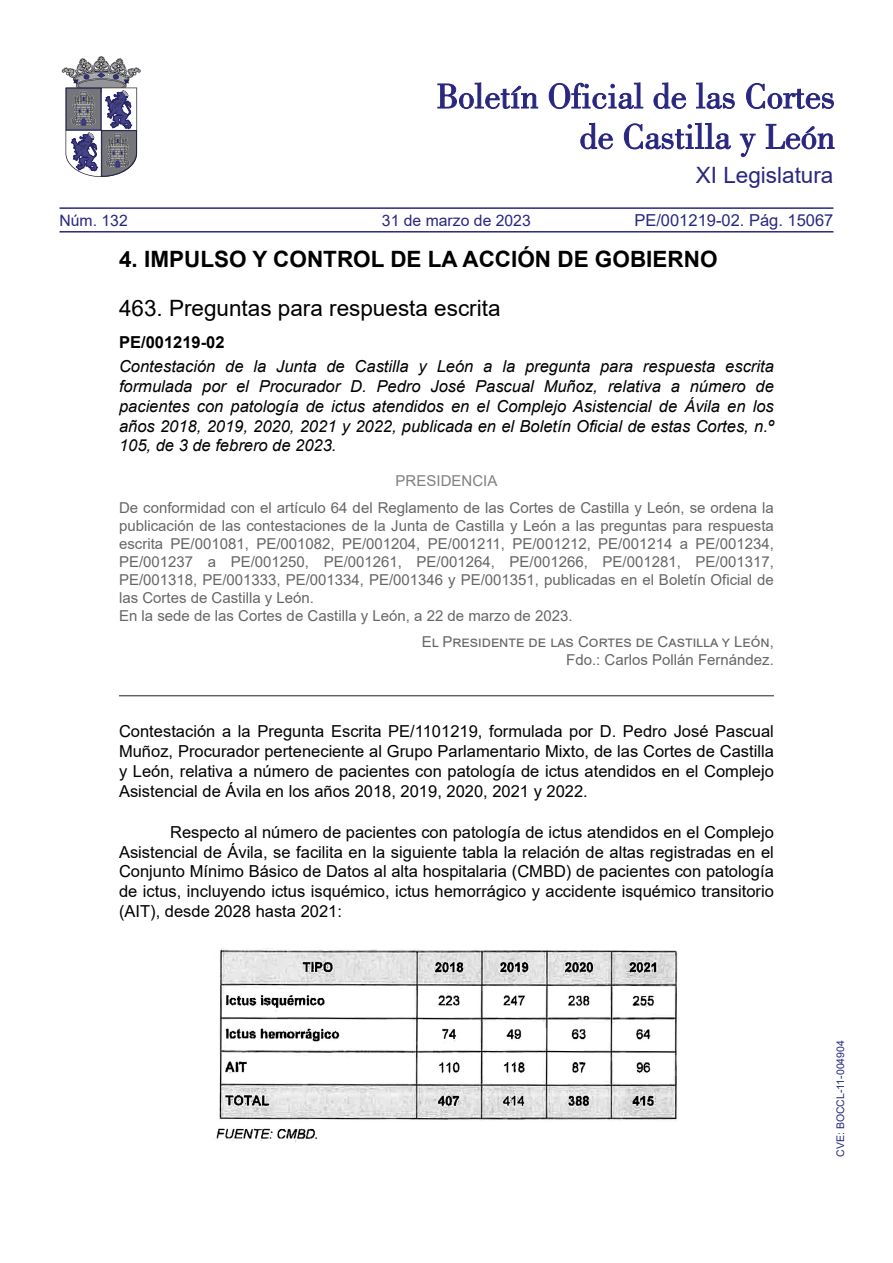
<style>
.page{position:relative;width:893px;height:1263px;background:#fff}
.page>*{position:absolute;margin:0;border:0;box-sizing:border-box;transform-origin:0 0}
.APARTADO{font:700 22.5px "Arial";color:#000}
.SUBAPARTADO{font:22.5px "Arial";color:#000}
.t1{font:22.5px "Arial";color:#292780}
.TEXTO_NORMAL{font:16.5px/19.8px "Arial";color:#000;text-align:justify}
.ENTRADILLA{font:italic 16.5px/19.8px "Arial";color:#000;text-align:justify}
.RESPUESTA_CONTESTACI{font:16.5px/19.8px "Arial";color:#000;text-align:justify}
.t2{font:16.5px "Arial";color:#292780}
.NÚMERO_CLAVE{font:700 16.5px "Arial";color:#000}
.t3{font:15.75px "Arial";color:#292780}
.TEXTO_CLARO{font:15px/18px "Arial";color:#666;text-align:justify}
.firma_claro{font:15px/18px "Arial";color:#666;text-align:right}
.PRESIDENCIA{font:15px "Arial";color:#808080}
.t4{font:10.5px "Arial";color:#292780}
</style>
<div class="page">
<svg style="left:437px;top:82px;width:101px;height:27px"></svg>
<svg style="left:549px;top:82px;width:94px;height:27px"></svg>
<svg style="left:654px;top:82px;width:32px;height:27px"></svg>
<svg style="left:696px;top:82px;width:39px;height:27px"></svg>
<svg style="left:746px;top:83px;width:88px;height:26px"></svg>
<svg style="left:580px;top:123px;width:33px;height:26px"></svg>
<svg style="left:624px;top:123px;width:107px;height:26px"></svg>
<svg style="left:740px;top:134px;width:15px;height:23px"></svg>
<svg style="left:766px;top:124px;width:68px;height:25px"></svg>
<svg style="left:62px;top:56px;width:79px;height:121px"></svg>
<hr style="left:60px;top:231px;width:773px;height:2px;background:#292780">
<hr style="left:60px;top:207px;width:773px;height:2px;background:#292780">
<hr style="left:119px;top:695px;width:655px;height:1px;background:#231f20">
<img style="left:214px;top:947px;width:464px;height:195px">
<h1 class="t1" style="left:696px;top:160px;width:139px">XI Legislatura</h1>
<p class="t3" style="left:60px;top:210px;width:70px">Núm. 132</p>
<p class="t3" style="left:382px;top:210px;width:150px">31 de marzo de 2023</p>
<p class="t2" style="left:634px;top:209px;width:201px">PE/001219-02. Pág. 15067</p>
<h1 class="APARTADO" style="left:119px;top:243px;width:600px">4. IMPULSO Y CONTROL DE LA ACCIÓN DE GOBIERNO</h1>
<h2 class="SUBAPARTADO" style="left:119px;top:292px;width:383px">463. Preguntas para respuesta escrita</h2>
<p class="NÚMERO_CLAVE" style="left:119px;top:331px;width:107px">PE/001219-02</p>
<p class="ENTRADILLA" style="left:119px;top:357px;width:656px">Contestación de la Junta de Castilla y León a la pregunta para respuesta escrita formulada por el Procurador D. Pedro José Pascual Muñoz, relativa a número de pacientes con patología de ictus atendidos en el Complejo Asistencial de Ávila en los años 2018, 2019, 2020, 2021 y 2022, publicada en el Boletín Oficial de estas Cortes, n.º 105, de 3 de febrero de 2023.</p>
<p class="PRESIDENCIA" style="left:396px;top:471px;width:103px">PRESIDENCIA</p>
<p class="TEXTO_CLARO" style="left:119px;top:498px;width:656px">De conformidad con el artículo 64 del Reglamento de las Cortes de Castilla y León, se ordena la publicación de las contestaciones de la Junta de Castilla y León a las preguntas para respuesta escrita PE/001081, PE/001082, PE/001204, PE/001211, PE/001212, PE/001214 a PE/001234, PE/001237 a PE/001250, PE/001261, PE/001264, PE/001266, PE/001281, PE/001317, PE/001318, PE/001333, PE/001334, PE/001346 y PE/001351, publicadas en el Boletín Oficial de las Cortes de Castilla y León.</p>
<p class="TEXTO_CLARO" style="left:119px;top:606px;width:455px">En la sede de las Cortes de Castilla y León, a 22 de marzo de 2023.</p>
<p class="firma_claro" style="left:422px;top:633px;width:353px">El Presidente de las Cortes de Castilla y León,<br>Fdo.: Carlos Pollán Fernández.</p>
<p class="RESPUESTA_CONTESTACI" style="left:119px;top:721px;width:656px">Contestación a la Pregunta Escrita PE/1101219, formulada por D. Pedro José Pascual Muñoz, Procurador perteneciente al Grupo Parlamentario Mixto, de las Cortes de Castilla y León, relativa a número de pacientes con patología de ictus atendidos en el Complejo Asistencial de Ávila en los años 2018, 2019, 2020, 2021 y 2022.</p>
<p class="TEXTO_NORMAL" style="left:119px;top:822px;width:656px;text-indent:51px">Respecto al número de pacientes con patología de ictus atendidos en el Complejo Asistencial de Ávila, se facilita en la siguiente tabla la relación de altas registradas en el Conjunto Mínimo Básico de Datos al alta hospitalaria (CMBD) de pacientes con patología de ictus, incluyendo ictus isquémico, ictus hemorrágico y accidente isquémico transitorio (AIT), desde 2028 hasta 2021:</p>
<p class="t4" style="left:833px;top:1157px;width:118px;rotate:-90deg">CVE: BOCCL-11-004904</p>
</div>
